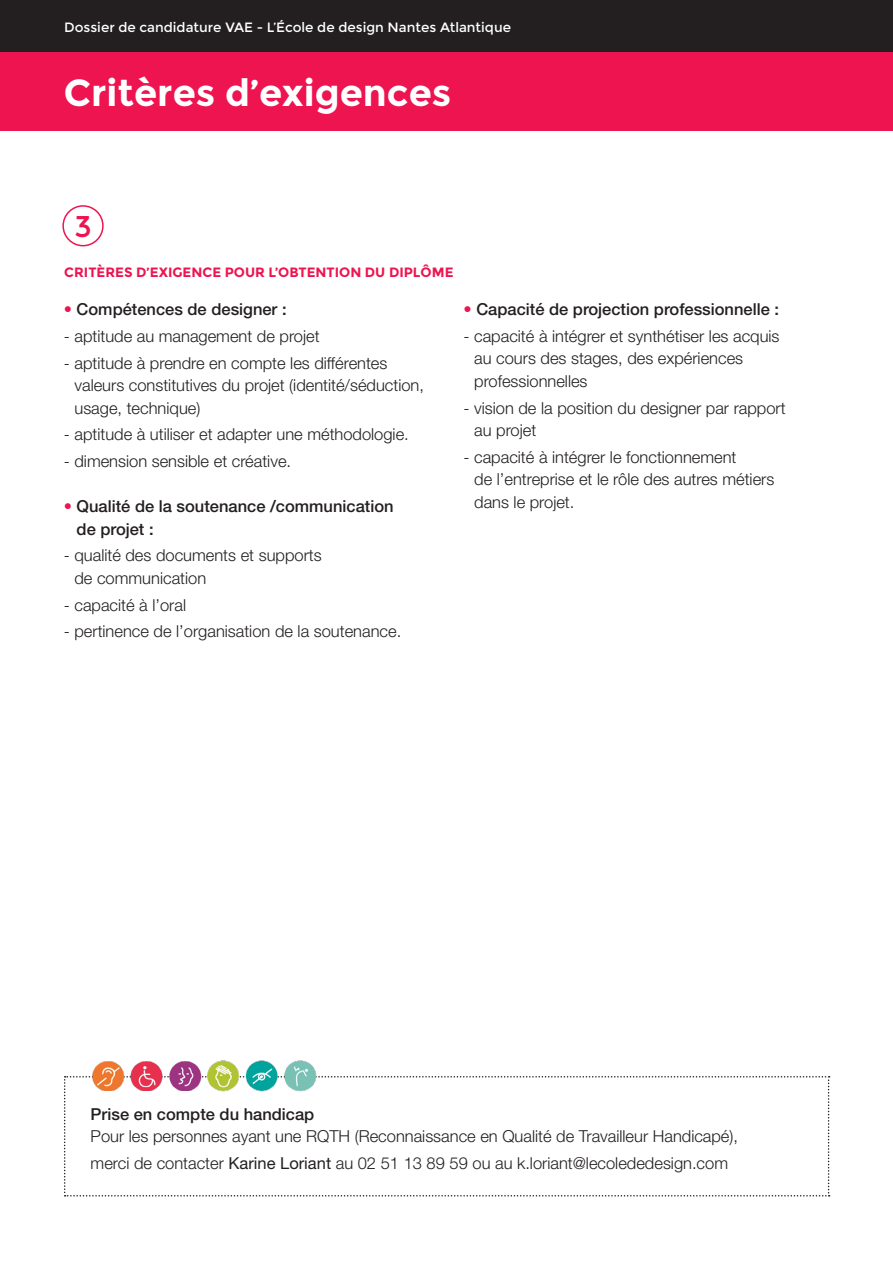
<style>
.page{position:relative;width:893px;height:1263px;background:#fff}
.page>*{position:absolute;margin:0;border:0;box-sizing:border-box;transform-origin:0 0}
.t1{font:700 37.5px "Montserrat";color:#fff}
.t2{font:30px "Montserrat";color:#ed1450}
.t3{font:300 16.5px/22.5px "Helvetica Neue LT Std";color:#231f20}
.t4{font:500 16.5px/22.5px "Helvetica Neue LT Std";color:#231f20}
.t5{font:13.5px "Montserrat";color:#fff}
.t6{font:700 13.5px "Montserrat";color:#ed1450}
.s1{font-weight:300;color:#ed1450}
.s2{font-weight:500}
.s3{font-weight:400}
</style>
<div class="page">
<div style="left:0;top:51px;width:892px;height:79px;background:#ed1450"></div>
<div style="left:0;top:0;width:893px;height:51px;background:#231f20"></div>
<div style="left:62px;top:205px;width:42px;height:41px;border:2px solid #ed1450;border-radius:50%"></div>
<svg style="left:64px;top:1076px;width:766px;height:120px"></svg>
<img style="left:83px;top:1061px;width:123px;height:29px">
<img style="left:206px;top:1060px;width:111px;height:32px">
<p class="t5" style="left:64px;top:19px;width:448px">Dossier de candidature VAE - L’École de design Nantes Atlantique</p>
<p class="t1" style="left:64px;top:71px;width:389px">Critères d’exigences</p>
<p class="t2" style="left:74px;top:209px;width:19px">3</p>
<p class="t6" style="left:64px;top:264px;width:391px">CRITÈRES D’EXIGENCE POUR L’OBTENTION DU DIPLÔME</p>
<p class="t4" style="left:64px;top:298px;width:224px"><span class="s1">•</span> Compétences de designer :</p>
<p class="t3" style="left:64px;top:324px;width:257px">- aptitude au management de projet</p>
<p class="t3" style="left:74px;top:351px;width:351px;text-indent:-11px">- aptitude à prendre en compte les différentes valeurs constitutives du projet (identité/séduction, usage, technique)</p>
<p class="t3" style="left:64px;top:423px;width:347px">- aptitude à utiliser et adapter une méthodologie.</p>
<p class="t3" style="left:64px;top:450px;width:229px">- dimension sensible et créative.</p>
<p class="t4" style="left:77px;top:495px;width:318px;text-indent:-13px"><span class="s1">•</span> Qualité de la soutenance /communication de projet :</p>
<p class="t3" style="left:74px;top:544px;width:249px;text-indent:-11px">- qualité des documents et supports de communication</p>
<p class="t3" style="left:64px;top:593px;width:124px">- capacité à l’oral</p>
<p class="t3" style="left:64px;top:620px;width:339px">- pertinence de l’organisation de la soutenance.</p>
<p class="t4" style="left:463px;top:298px;width:317px"><span class="s1">•</span> Capacité de projection professionnelle :</p>
<p class="t3" style="left:474px;top:324px;width:307px;text-indent:-11px">- capacité à intégrer et synthétiser les acquis au cours des stages, des expériences professionnelles</p>
<p class="t3" style="left:474px;top:396px;width:313px;text-indent:-11px">- vision de la position du designer par rapport au projet</p>
<p class="t3" style="left:474px;top:445px;width:302px;text-indent:-11px">- capacité à intégrer le fonctionnement<br>de l’entreprise et le rôle des autres métiers dans le projet.</p>
<p class="t3" style="left:91px;top:1102px;width:649px"><span class="s2">Prise en compte du handicap<br></span>Pour les personnes ayant une RQTH (Reconnaissance en Qualité de Travailleur Handicapé),</p>
<p class="t3" style="left:91px;top:1151px;width:639px">merci de contacter <span class="s3">Karine Loriant</span> au 02 51 13 89 59 ou au k.loriant@lecolededesign.com</p>
</div>
